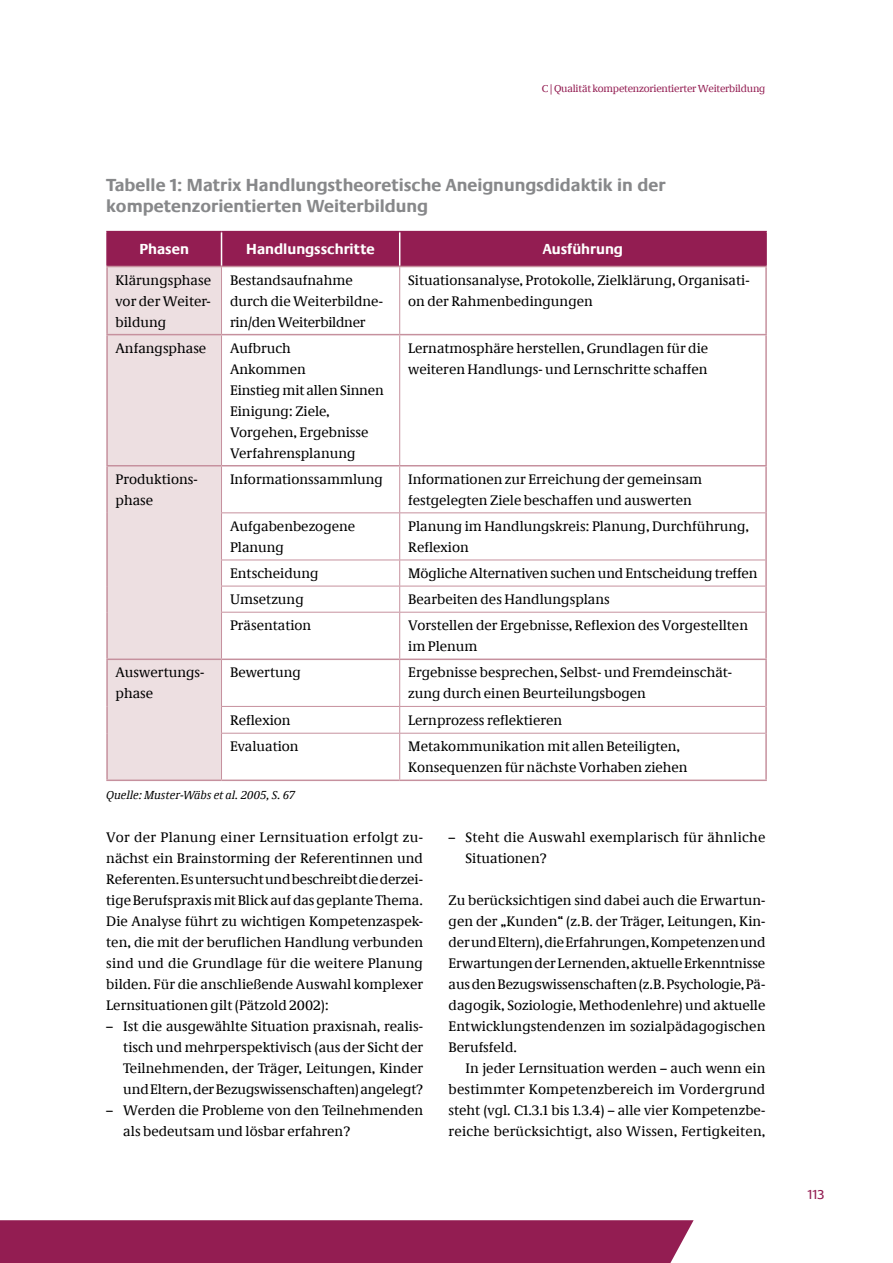
<style>
.page{position:relative;width:893px;height:1263px;background:#fff}
.page>*{position:absolute;margin:0;border:0;box-sizing:border-box;transform-origin:0 0}
.t1{font:700 18px/21px "Neue Praxis";color:#87888a}
.t2{font:700 15px "Neue Praxis";color:#fff}
.t3{font:14.25px/21px "Neue Demos";color:#000}
.t4{font:14.25px/21px "Neue Demos";letter-spacing:.02em;color:#000}
.t5{font:13.5px "Neue Praxis";color:#931d52}
.t6{font:italic 12px "Neue Demos";color:#000}
.t7{font:10.5px "Neue Demos";letter-spacing:-.02em;color:#931d52}
</style>
<div class="page">
<div style="left:0;top:1220px;width:694px;height:43px;background:#931d52"></div>
<div style="left:108px;top:232px;width:657px;height:34px;background:#931d52"></div>
<div style="left:108px;top:267px;width:113px;height:512px;background:#eddfe1"></div>
<hr style="left:106px;top:231px;width:115px;height:1px;background:#931d52">
<hr style="left:106px;top:232px;width:2px;height:34px;background:#931d52">
<hr style="left:221px;top:231px;width:179px;height:1px;background:#931d52">
<hr style="left:400px;top:231px;width:367px;height:1px;background:#931d52">
<hr style="left:765px;top:232px;width:2px;height:34px;background:#931d52">
<hr style="left:221px;top:232px;width:1px;height:34px;background:#fff">
<hr style="left:399px;top:232px;width:1px;height:34px;background:#fff">
<hr style="left:106px;top:266px;width:115px;height:1px;background:#c6919e">
<hr style="left:106px;top:267px;width:2px;height:67px;background:#c6919e">
<hr style="left:221px;top:266px;width:179px;height:1px;background:#c6919e">
<hr style="left:400px;top:266px;width:367px;height:1px;background:#c6919e">
<hr style="left:765px;top:267px;width:2px;height:67px;background:#c6919e">
<hr style="left:106px;top:334px;width:115px;height:1px;background:#c6919e">
<hr style="left:106px;top:335px;width:2px;height:130px;background:#c6919e">
<hr style="left:221px;top:334px;width:179px;height:1px;background:#c6919e">
<hr style="left:400px;top:334px;width:367px;height:1px;background:#c6919e">
<hr style="left:765px;top:335px;width:2px;height:130px;background:#c6919e">
<hr style="left:221px;top:267px;width:1px;height:67px;background:#c6919e">
<hr style="left:399px;top:267px;width:1px;height:67px;background:#c6919e">
<hr style="left:221px;top:335px;width:1px;height:130px;background:#c6919e">
<hr style="left:399px;top:335px;width:1px;height:130px;background:#c6919e">
<hr style="left:106px;top:465px;width:115px;height:1px;background:#c6919e">
<hr style="left:106px;top:466px;width:2px;height:47px;background:#c6919e">
<hr style="left:106px;top:513px;width:2px;height:47px;background:#c6919e">
<hr style="left:106px;top:560px;width:2px;height:26px;background:#c6919e">
<hr style="left:106px;top:586px;width:2px;height:26px;background:#c6919e">
<hr style="left:106px;top:612px;width:2px;height:46px;background:#c6919e">
<hr style="left:221px;top:465px;width:179px;height:1px;background:#c6919e">
<hr style="left:400px;top:465px;width:367px;height:1px;background:#c6919e">
<hr style="left:765px;top:466px;width:2px;height:47px;background:#c6919e">
<hr style="left:765px;top:513px;width:2px;height:47px;background:#c6919e">
<hr style="left:765px;top:560px;width:2px;height:26px;background:#c6919e">
<hr style="left:765px;top:586px;width:2px;height:26px;background:#c6919e">
<hr style="left:221px;top:466px;width:1px;height:46px;background:#c6919e">
<hr style="left:399px;top:466px;width:1px;height:46px;background:#c6919e">
<hr style="left:221px;top:512px;width:179px;height:1px;background:#c6919e">
<hr style="left:221px;top:513px;width:1px;height:47px;background:#c6919e">
<hr style="left:400px;top:512px;width:365px;height:1px;background:#c6919e">
<hr style="left:399px;top:513px;width:1px;height:47px;background:#c6919e">
<hr style="left:221px;top:560px;width:179px;height:1px;background:#c6919e">
<hr style="left:400px;top:560px;width:365px;height:1px;background:#c6919e">
<hr style="left:221px;top:586px;width:179px;height:1px;background:#c6919e">
<svg style="left:221px;top:560px;width:1px;height:52px"></svg>
<hr style="left:400px;top:586px;width:365px;height:1px;background:#c6919e">
<svg style="left:399px;top:560px;width:1px;height:52px"></svg>
<hr style="left:221px;top:612px;width:179px;height:1px;background:#c6919e">
<hr style="left:221px;top:612px;width:1px;height:46px;background:#c6919e">
<hr style="left:400px;top:612px;width:365px;height:1px;background:#c6919e">
<hr style="left:399px;top:612px;width:1px;height:46px;background:#c6919e">
<hr style="left:765px;top:612px;width:2px;height:46px;background:#c6919e">
<hr style="left:106px;top:658px;width:115px;height:2px;background:#c6919e">
<hr style="left:106px;top:660px;width:2px;height:46px;background:#c6919e">
<hr style="left:106px;top:706px;width:2px;height:27px;background:#c6919e">
<hr style="left:106px;top:733px;width:2px;height:46px;background:#c6919e">
<hr style="left:106px;top:779px;width:115px;height:2px;background:#c6919e">
<hr style="left:221px;top:658px;width:179px;height:2px;background:#c6919e">
<hr style="left:400px;top:658px;width:367px;height:2px;background:#c6919e">
<hr style="left:765px;top:660px;width:2px;height:46px;background:#c6919e">
<hr style="left:765px;top:706px;width:2px;height:27px;background:#c6919e">
<hr style="left:765px;top:733px;width:2px;height:46px;background:#c6919e">
<hr style="left:221px;top:779px;width:179px;height:2px;background:#c6919e">
<hr style="left:400px;top:779px;width:367px;height:2px;background:#c6919e">
<hr style="left:221px;top:660px;width:1px;height:46px;background:#c6919e">
<hr style="left:399px;top:660px;width:1px;height:46px;background:#c6919e">
<hr style="left:221px;top:706px;width:179px;height:1px;background:#c6919e">
<svg style="left:221px;top:707px;width:1px;height:26px"></svg>
<hr style="left:400px;top:706px;width:365px;height:1px;background:#c6919e">
<svg style="left:399px;top:707px;width:1px;height:26px"></svg>
<hr style="left:221px;top:733px;width:179px;height:1px;background:#c6919e">
<hr style="left:221px;top:733px;width:1px;height:46px;background:#c6919e">
<hr style="left:400px;top:733px;width:365px;height:1px;background:#c6919e">
<hr style="left:399px;top:733px;width:1px;height:46px;background:#c6919e">
<p class="t7" style="left:542px;top:82px;width:225px">C | Qualität kompetenzorientierter Weiterbildung</p>
<p class="t1" style="left:106px;top:174px;width:561px">Tabelle 1: Matrix Handlungstheoretische Aneignungsdidaktik in der kompetenzorientierten Weiterbildung</p>
<p class="t2" style="left:140px;top:240px;width:51px">Phasen</p>
<p class="t2" style="left:246px;top:240px;width:130px">Handlungsschritte</p>
<p class="t2" style="left:543px;top:240px;width:82px">Ausführung</p>
<p class="t3" style="left:116px;top:269px;width:97px;text-align:justify">Klärungsphase vor der Weiter&shy;bildung</p>
<p class="t3" style="left:230px;top:269px;width:154px">Bestandsaufnahme durch die Weiterbildne&shy;rin/den Weiterbildner</p>
<p class="t3" style="left:408px;top:269px;width:343px">Situationsanalyse, Protokolle, Zielklärung, Organisati&shy;on der Rahmenbedingungen</p>
<p class="t3" style="left:116px;top:337px;width:92px">Anfangsphase</p>
<p class="t3" style="left:230px;top:337px;width:155px">Aufbruch<br>Ankommen<br>Einstieg mit allen Sinnen<br>Einigung: Ziele,<br>Vorgehen, Ergebnisse<br>Verfahrensplanung</p>
<p class="t3" style="left:408px;top:337px;width:301px">Lernatmosphäre herstellen, Grundlagen für die weiteren Handlungs- und Lernschritte schaffen</p>
<p class="t3" style="left:116px;top:468px;width:83px">Produktions&shy;phase</p>
<p class="t3" style="left:230px;top:468px;width:154px">Informationssammlung</p>
<p class="t3" style="left:408px;top:468px;width:295px">Informationen zur Erreichung der gemeinsam festgelegten Ziele beschaffen und auswerten</p>
<p class="t3" style="left:230px;top:515px;width:127px">Aufgabenbezogene<br>Planung</p>
<p class="t3" style="left:408px;top:515px;width:342px">Planung im Handlungskreis: Planung, Durchführung,<br>Reflexion</p>
<p class="t3" style="left:230px;top:563px;width:90px">Entscheidung</p>
<p class="t3" style="left:408px;top:563px;width:351px">Mögliche Alternativen suchen und Entscheidung treffen</p>
<p class="t3" style="left:230px;top:589px;width:75px">Umsetzung</p>
<p class="t3" style="left:408px;top:589px;width:203px">Bearbeiten des Handlungsplans</p>
<p class="t3" style="left:230px;top:615px;width:83px">Präsentation</p>
<p class="t3" style="left:408px;top:615px;width:341px">Vorstellen der Ergebnisse, Reflexion des Vorgestellten im Plenum</p>
<p class="t3" style="left:116px;top:662px;width:90px">Auswertungs&shy;phase</p>
<p class="t3" style="left:230px;top:662px;width:73px">Bewertung</p>
<p class="t3" style="left:408px;top:662px;width:325px">Ergebnisse besprechen, Selbst- und Fremdeinschät&shy;zung durch einen Beurteilungsbogen</p>
<p class="t3" style="left:230px;top:709px;width:62px">Reflexion</p>
<p class="t3" style="left:408px;top:709px;width:156px">Lernprozess reflektieren</p>
<p class="t3" style="left:230px;top:736px;width:70px">Evaluation</p>
<p class="t3" style="left:408px;top:736px;width:281px">Metakommunikation mit allen Beteiligten,<br>Konsequenzen für nächste Vorhaben ziehen</p>
<p class="t6" style="left:106px;top:787px;width:190px">Quelle: Muster-Wäbs et al. 2005, S. 67</p>
<p class="t3" style="left:106px;top:827px;width:318px;text-align:justify">Vor der Planung einer Lernsituation erfolgt zu&shy;nächst ein Brainstorming der Referentinnen und Referenten. Es untersucht und beschreibt die derzei&shy;tige Berufspraxis mit Blick auf das geplante Thema.<br>Die Analyse führt zu wichtigen Kompetenzaspek&shy;ten, die mit der beruflichen Handlung verbunden sind und die Grundlage für die weitere Planung bilden. Für die anschließende Auswahl komplexer Lernsituationen gilt (Pätzold 2002):</p>
<p class="t3" style="left:123px;top:1016px;width:301px;text-align:justify;text-indent:-17px">– Ist die ausgewählte Situation praxisnah, realis&shy;tisch und mehrperspektivisch (aus der Sicht der Teilnehmenden, der Träger, Leitungen, Kinder und Eltern, der Bezugswissenschaften) angelegt?</p>
<p class="t3" style="left:123px;top:1100px;width:301px;text-indent:-17px">– Werden die Probleme von den Teilnehmenden als bedeutsam und lösbar erfahren?</p>
<p class="t4" style="left:466px;top:827px;width:301px;text-indent:-17px">– Steht die Auswahl exemplarisch für ähnliche<br>Situationen?</p>
<p class="t3" style="left:449px;top:890px;width:318px;text-align:justify">Zu berücksichtigen sind dabei auch die Erwartun&shy;gen der „Kunden“ (z.B. der Träger, Leitungen, Kin&shy;der und Eltern), die Erfahrungen, Kompetenzen und Erwartungen der Lernenden, aktuelle Erkenntnisse aus den Bezugswissenschaften (z.B. Psychologie, Pä&shy;dagogik, Soziologie, Methodenlehre) und aktuelle Entwicklungstendenzen im sozialpädagogischen Berufsfeld.</p>
<p class="t3" style="left:449px;top:1058px;width:318px;text-align:justify;text-indent:17px">In jeder Lernsituation werden – auch wenn ein bestimmter Kompetenzbereich im Vordergrund steht (vgl. C1.3.1 bis 1.3.4) – alle vier Kompetenzbe&shy;reiche berücksichtigt, also Wissen, Fertigkeiten,</p>
<p class="t5" style="left:808px;top:1186px;width:18px">113</p>
</div>
